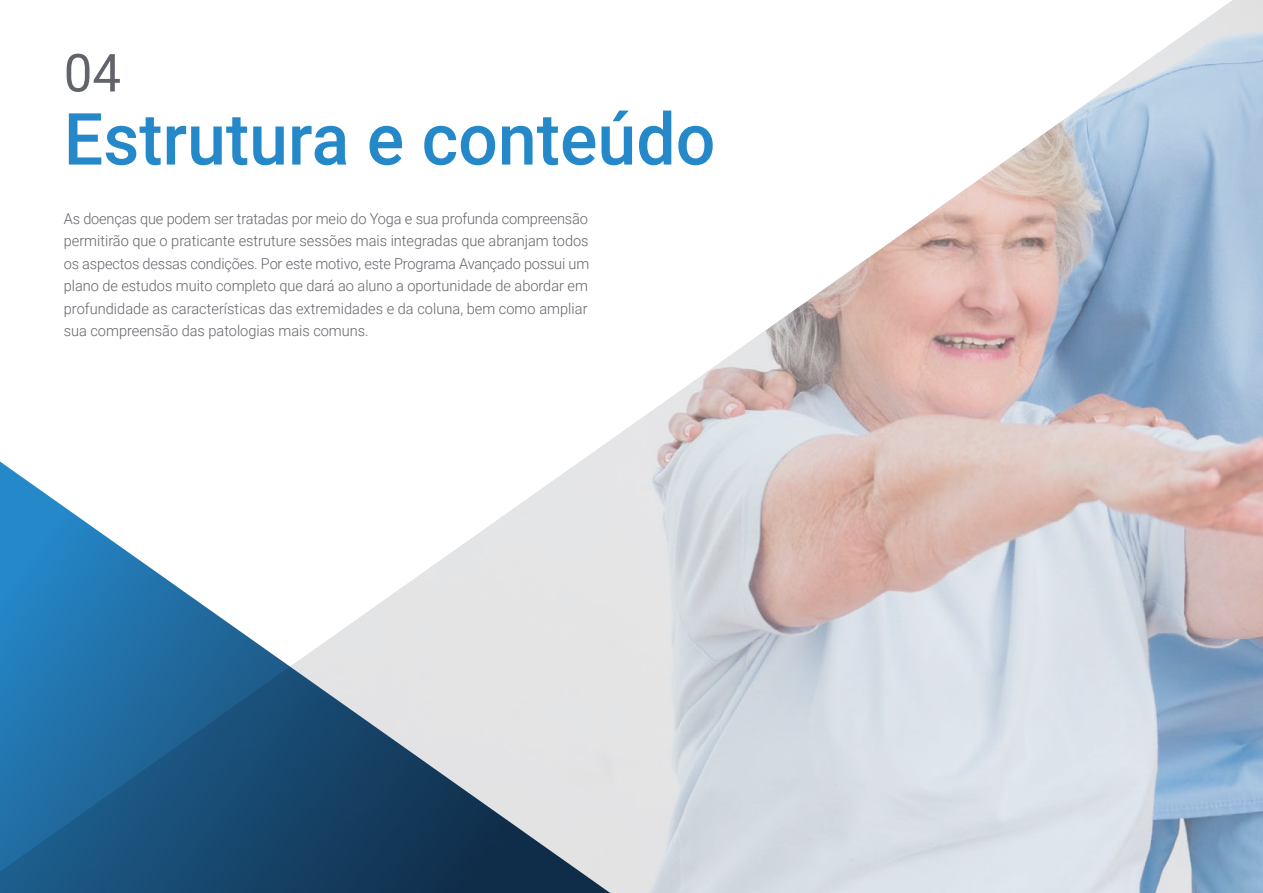
<style>
.page{position:relative;width:1263px;height:893px;background:#fff}
.page>*{position:absolute;margin:0;border:0;box-sizing:border-box;transform-origin:0 0}
.t1{font:500 72px "Roboto";color:#2488c9}
.t2{font:52.5px "Roboto";color:#61646a}
.t3{font:300 15px/22.5px "Roboto";color:#61646a;text-align:justify}
</style>
<div class="page">
<img style="left:602px;top:0;width:661px;height:893px">
<svg style="left:0;top:446px;width:640px;height:447px"></svg>
<h2 class="t2" style="left:64px;top:36px;width:59px">04</h2>
<h1 class="t1" style="left:64px;top:89px;width:653px">Estrutura e conteúdo</h1>
<p class="t3" style="left:64px;top:207px;width:527px">As doenças que podem ser tratadas por meio do Yoga e sua profunda compreensão permitirão que o praticante estruture sessões mais integradas que abranjam todos os aspectos dessas condições. Por este motivo, este Programa Avançado possui um plano de estudos muito completo que dará ao aluno a oportunidade de abordar em profundidade as características das extremidades e da coluna, bem como ampliar sua compreensão das patologias mais comuns.</p>
</div>
